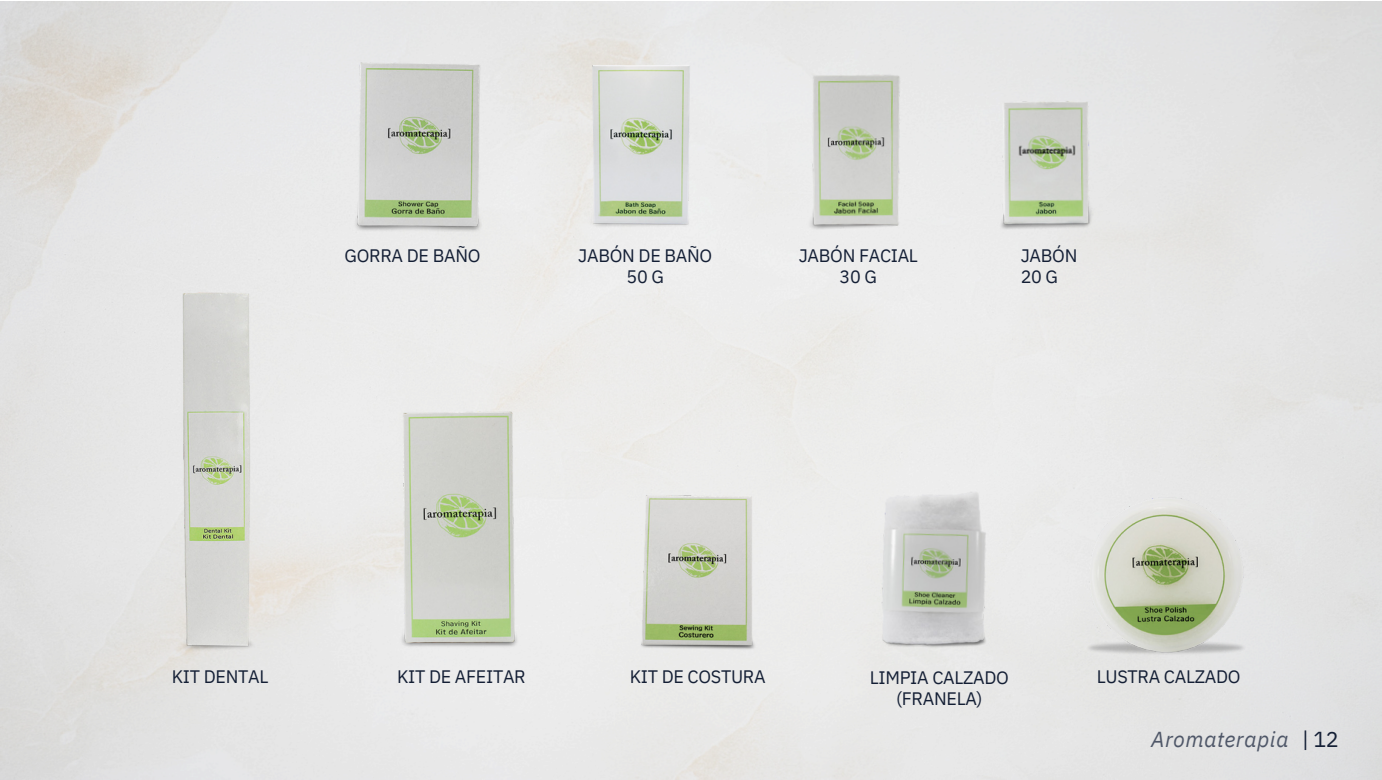
<style>
.page{position:relative;width:1382px;height:780px;background:#fff}
.page>*{position:absolute;margin:0;border:0;box-sizing:border-box;transform-origin:0 0}
.t1{font:italic 21.62px "IBM Plex Sans";letter-spacing:.02em;color:#4f5768}
.t2{font:21.62px "IBM Plex Sans";color:#141f35}
.t3{font:18px/21px "IBM Plex Sans";letter-spacing:-.015em;color:#141f35;text-align:center}
</style>
<div class="page">
<img style="left:623px;top:476px;width:145px;height:182px">
<img style="left:845px;top:434px;width:171px;height:247px">
<img style="left:1084px;top:448px;width:167px;height:246px">
<img style="left:86px;top:284px;width:239px;height:376px">
<img style="left:325px;top:324px;width:256px;height:378px">
<img style="left:737px;top:1px;width:229px;height:301px">
<img style="left:953px;top:14px;width:188px;height:273px">
<img style="left:294px;top:1px;width:257px;height:331px">
<img style="left:547px;top:2px;width:179px;height:265px">
<p class="t3" style="left:345px;top:244px;width:137px">GORRA DE BAÑO</p>
<p class="t3" style="left:578px;top:245px;width:136px">JABÓN DE BAÑO<br>50G</p>
<p class="t3" style="left:799px;top:245px;width:121px">JABÓN FACIAL<br>30G</p>
<p class="t3" style="left:1021px;top:245px;width:58px;text-align:left">JABÓN<br>20G</p>
<p class="t3" style="left:172px;top:665px;width:98px">KIT DENTAL</p>
<p class="t3" style="left:397px;top:665px;width:130px">KIT DE AFEITAR</p>
<p class="t3" style="left:630px;top:665px;width:137px">KIT DE COSTURA</p>
<p class="t3" style="left:870px;top:665px;width:141px">LIMPIA CALZADO (FRANELA)</p>
<p class="t3" style="left:1097px;top:665px;width:145px">LUSTRA CALZADO</p>
<p class="t1" style="left:1151px;top:724px;width:139px">Aromaterapia</p>
<h1 class="t2" style="left:1302px;top:724px;width:38px">|12</h1>
</div>
